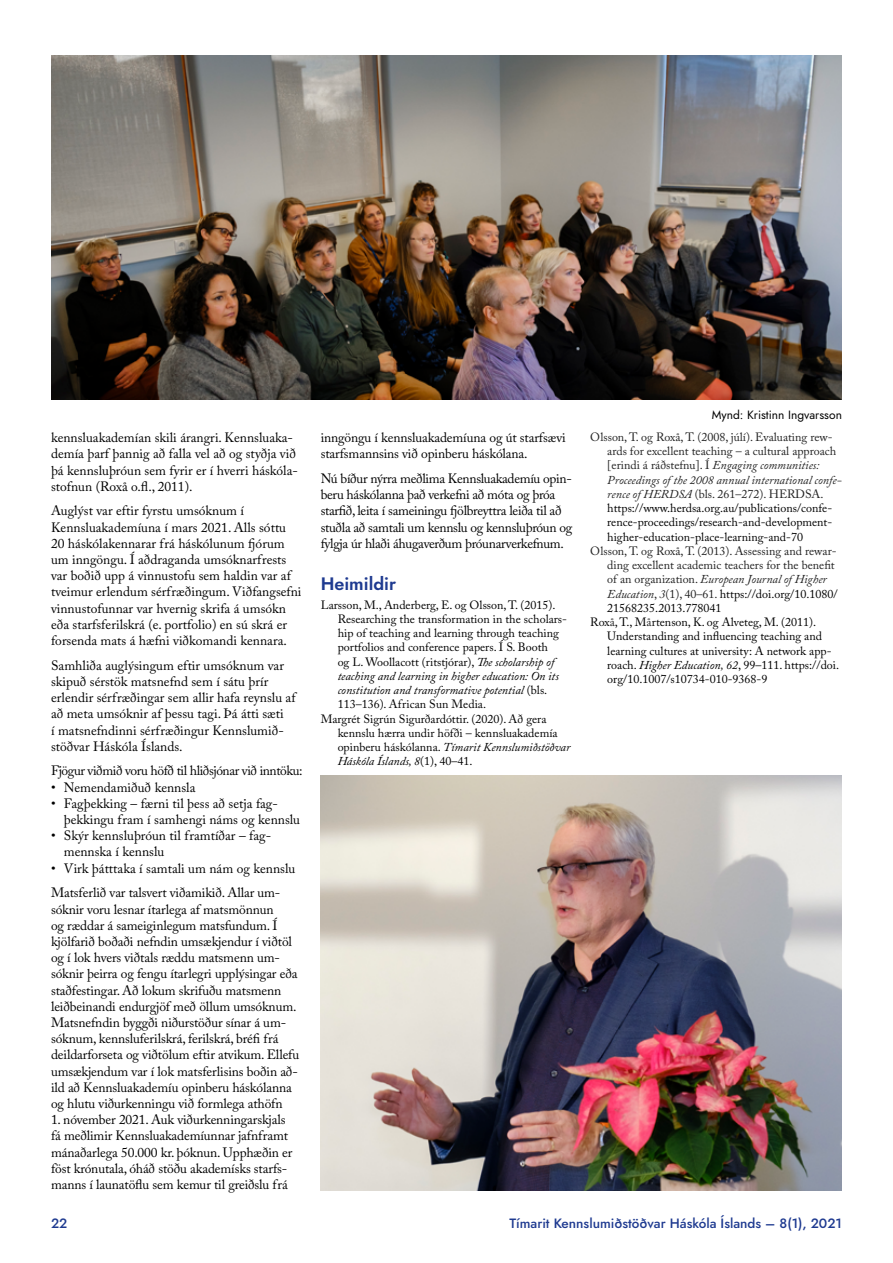
<style>
.page{position:relative;width:893px;height:1263px;background:#fff}
.page>*{position:absolute;margin:0;border:0;box-sizing:border-box;transform-origin:0 0}
.t1{font:18px "Jost Semi";color:#1e3a90}
.t2{font:13.5px/16.2px "Adobe Caslon Pro";letter-spacing:-.01em;color:#000}
.t3{font:500 13.5px "Jost";color:#1e3a90}
.t4{font:13.5px "Adobe Caslon Pro";letter-spacing:-.03em;color:#000}
.t5{font:12px "Adobe Caslon Pro";color:#000}
.t6{font:12px/14.2px "Adobe Caslon Pro";color:#222}
.t7{font:italic 12px "Adobe Caslon Pro";color:#000}
.t8{font:italic 12px "Adobe Caslon Pro";color:#222}
.t9{font:12px "Jost";color:#000}
.s1{font-style:italic}
.s2{font-style:normal}
.s3{color:#000}
.s4{font-style:italic;color:#222}
.s5{color:#222}
</style>
<div class="page">
<img style="left:51px;top:55px;width:791px;height:344px">
<img style="left:321px;top:775px;width:521px;height:416px">
<p class="t2" style="left:51px;top:429px;width:248px">kennsluakademían skili árangri. Kennsluaka&shy;demía þarf þannig að falla vel að og styðja við þá kennsluþróun sem fyrir er í hverri háskóla&shy;stofnun (Roxå o.fl., 2011).</p>
<p class="t2" style="left:51px;top:503px;width:252px">Auglýst var eftir fyrstu umsóknum í Kennsluakademíuna í mars 2021. Alls sóttu 20 háskólakennarar frá háskólunum fjórum um inngöngu. Í aðdraganda umsóknarfrests var boðið upp á vinnustofu sem haldin var af tveimur erlendum sérfræðingum. Viðfangsefni vinnustofunnar var hvernig skrifa á umsókn eða starfsferilskrá (e. portfolio) en sú skrá er forsenda mats á hæfni viðkomandi kennara.</p>
<p class="t2" style="left:51px;top:657px;width:246px">Samhliða auglýsingum eftir umsóknum var skipuð sérstök matsnefnd sem í sátu þrír erlendir sérfræðingar sem allir hafa reynslu af að meta umsóknir af þessu tagi. Þá átti sæti<br>í matsnefndinni sérfræðingur Kennslumið&shy;stöðvar Háskóla Íslands.</p>
<p class="t4" style="left:51px;top:763px;width:253px">Fjögur viðmið voru höfð til hliðsjónar við inntöku:</p>
<p class="t2" style="left:51px;top:779px;width:146px">• Nemendamiðuð kennsla</p>
<p class="t2" style="left:64px;top:795px;width:238px;text-indent:-13px">• Fagþekking – færni til þess að setja fag&shy;þekkingu fram í samhengi náms og kennslu</p>
<p class="t2" style="left:64px;top:827px;width:209px;text-indent:-13px">• Skýr kennsluþróun til framtíðar – fag&shy;mennska í kennslu</p>
<p class="t2" style="left:51px;top:856px;width:246px;line-height:24.8px">• Virk þátttaka í samtali um nám og kennslu<br>Matsferlið var talsvert viðamikið. Allar um-</p>
<p class="t2" style="left:51px;top:901px;width:250px">sóknir voru lesnar ítarlega af matsmönnun<br>og ræddar á sameiginlegum matsfundum. Í kjölfarið boðaði nefndin umsækjendur í viðtöl og í lok hvers viðtals ræddu matsmenn um&shy;sóknir þeirra og fengu ítarlegri upplýsingar eða staðfestingar. Að lokum skrifuðu matsmenn leiðbeinandi endurgjöf með öllum umsóknum.<br>Matsnefndin byggði niðurstöður sínar á um&shy;sóknum, kennsluferilskrá, ferilskrá, bréfi frá deildarforseta og viðtölum eftir atvikum. Ellefu umsækjendum var í lok matsferlisins boðin að&shy;ild að Kennsluakademíu opinberu háskólanna og hlutu viðurkenningu við formlega athöfn</p>
<p class="t2" style="left:51px;top:1111px;width:243px">1. nóvember 2021. Auk viðurkenningarskjals fá meðlimir Kennsluakademíunnar jafnframt mánaðarlega 50.000 kr. þóknun. Upphæðin er föst krónutala, óháð stöðu akademísks starfs&shy;manns í launatöflu sem kemur til greiðslu frá</p>
<p class="t2" style="left:321px;top:429px;width:247px">inngöngu í kennsluakademíuna og út starfsævi starfsmannsins við opinberu háskólana.</p>
<p class="t2" style="left:321px;top:470px;width:253px">Nú bíður nýrra meðlima Kennsluakademíu opin&shy;beru háskólanna það verkefni að móta og þróa starfið, leita í sameiningu fjölbreyttra leiða til að stuðla að samtali um kennslu og kennsluþróun og fylgja úr hlaði áhugaverðum þróunarverkefnum.</p>
<h1 class="t1" style="left:321px;top:571px;width:77px">Heimildir</h1>
<p class="t5" style="left:321px;top:597px;width:236px">Larsson, M., Anderberg, E. og Olsson, T. (2015).</p>
<p class="t5" style="left:338px;top:612px;width:231px">Researching the transformation in the scholars-</p>
<p class="t5" style="left:338px;top:626px;width:223px">hip of teaching and learning through teaching</p>
<p class="t5" style="left:338px;top:640px;width:212px">portfolios and conference papers. Í S. Booth</p>
<p class="t5" style="left:338px;top:654px;width:218px">og L. Woollacott (ritstjórar), <span class="s1">The scholarship of</span></p>
<p class="t7" style="left:338px;top:669px;width:223px">teaching and learning in higher education: On its</p>
<p class="t7" style="left:338px;top:683px;width:211px">constitution and transformative potential <span class="s2">(bls.</span></p>
<p class="t5" style="left:338px;top:697px;width:150px">113–136). African Sun Media.</p>
<p class="t5" style="left:321px;top:711px;width:227px">Margrét Sigrún Sigurðardóttir. (2020). Að gera</p>
<p class="t5" style="left:338px;top:726px;width:221px">kennslu hærra undir höfði – kennsluakademía</p>
<p class="t7" style="left:338px;top:740px;width:234px"><span class="s2">opinberu háskólanna.</span> Tímarit Kennslumiðstöðvar</p>
<p class="t7" style="left:338px;top:754px;width:136px">Háskóla Íslands, 8<span class="s2">(1), 40–41.</span></p>
<p class="t9" style="left:712px;top:407px;width:132px">Mynd: Kristinn Ingvarsson</p>
<p class="t6" style="left:607px;top:430px;width:236px;text-indent:-17px">Olsson, T. og Roxå, T. (2008, júlí). Evaluating rew&shy;ards for excellent teaching – a cultural approach [erindi á ráðstefnu]. Í <span class="s1">Engaging communities:<br>Proceedings of the 2008 annual international confe&shy;rence of HERDSA</span> (bls. 261–272). HERDSA. <span class="s3">https://www.herdsa.org.au/publications/confe&shy;rence-proceedings/research-and-development&shy;higher-education-place-learning-and-70</span></p>
<p class="t6" style="left:590px;top:544px;width:248px">Olsson, T. og Roxå, T. (2013). Assessing and rewar-</p>
<p class="t6" style="left:607px;top:558px;width:229px">ding excellent academic teachers for the benefit</p>
<p class="t8" style="left:607px;top:572px;width:221px"><span class="s2">of an organization.</span> European Journal of Higher</p>
<p class="t5" style="left:607px;top:586px;width:232px"><span class="s4">Education</span><span class="s5">,</span> <span class="s4">3</span><span class="s5">(1), 40–61.</span> https://doi.org/10.1080/</p>
<p class="t5" style="left:607px;top:601px;width:116px">21568235.2013.778041</p>
<p class="t5" style="left:590px;top:615px;width:227px">Rox<span class="s5">å</span>, T., M<span class="s5">å</span>rtenson, K. og Alveteg, M. (2011).</p>
<p class="t5" style="left:607px;top:629px;width:216px">Understanding and influencing teaching and</p>
<p class="t5" style="left:607px;top:643px;width:226px">learning cultures at university: A network app-</p>
<p class="t5" style="left:607px;top:658px;width:233px">roach. <span class="s1">Higher Education, 62</span>, 99–111. https://doi.</p>
<p class="t5" style="left:607px;top:672px;width:162px">org/10.1007/s10734-010-9368-9</p>
<p class="t3" style="left:51px;top:1214px;width:18px">22</p>
<p class="t3" style="left:509px;top:1214px;width:334px">Tímarit Kennslumiðstöðvar Háskóla Íslands – 8(1), 2021</p>
</div>
